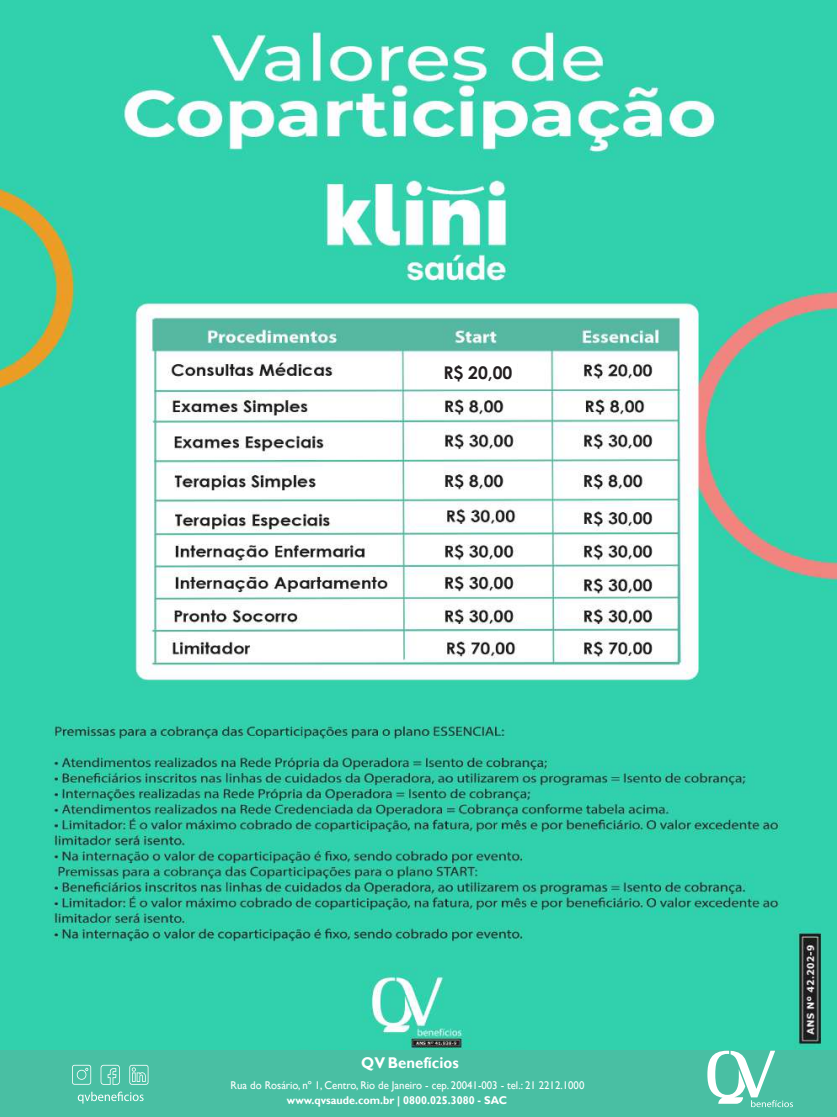
<style>
.page{position:relative;width:837px;height:1117px;background:#fff}
.page>*{position:absolute;margin:0;border:0;box-sizing:border-box;transform-origin:0 0}
.t1{font:700 17.5px "Century Gothic";color:#231f20}
.t2{font:700 15.75px "Gill Sans";color:#fff;scale:.96 1}
.t3{font:11.2px "Gill Sans";color:#fff;scale:.96 1}
.t4{font:700 11.2px "Gill Sans";color:#fff;scale:.96 1}
</style>
<div class="page">
<img style="left:0;top:0;width:836px;height:1050px">
<div style="left:445px;top:363px;width:72px;height:16px;background:#fff"></div>
<div style="left:0;top:1050px;width:836px;height:67px;background:#49bfa3"></div>
<svg style="left:78px;top:1091px;width:65px;height:12px"></svg>
<svg style="left:72px;top:1065px;width:19px;height:19px"></svg>
<svg style="left:100px;top:1065px;width:20px;height:19px"></svg>
<svg style="left:129px;top:1065px;width:19px;height:19px"></svg>
<svg style="left:707px;top:1050px;width:85px;height:57px"></svg>
<h1 class="t1" style="left:443px;top:359px;width:70px">R$ 20,00</h1>
<h2 class="t2" style="left:361px;top:1058px;width:105px"><sup>QV</sup> Benefícios</h2>
<p class="t4" style="left:287px;top:1093px;width:231px">www.qvsaude.com.br | 0800.025.3080 - SAC</p>
<h2 class="t2" style="left:361px;top:1058px;width:27px">QV</h2>
<p class="t3" style="left:230px;top:1079px;width:370px">Rua do Rosário, nº 1, Centro, Rio de Janeiro - cep. 20041-003 - tel.: 21 2212.1000</p>
</div>
